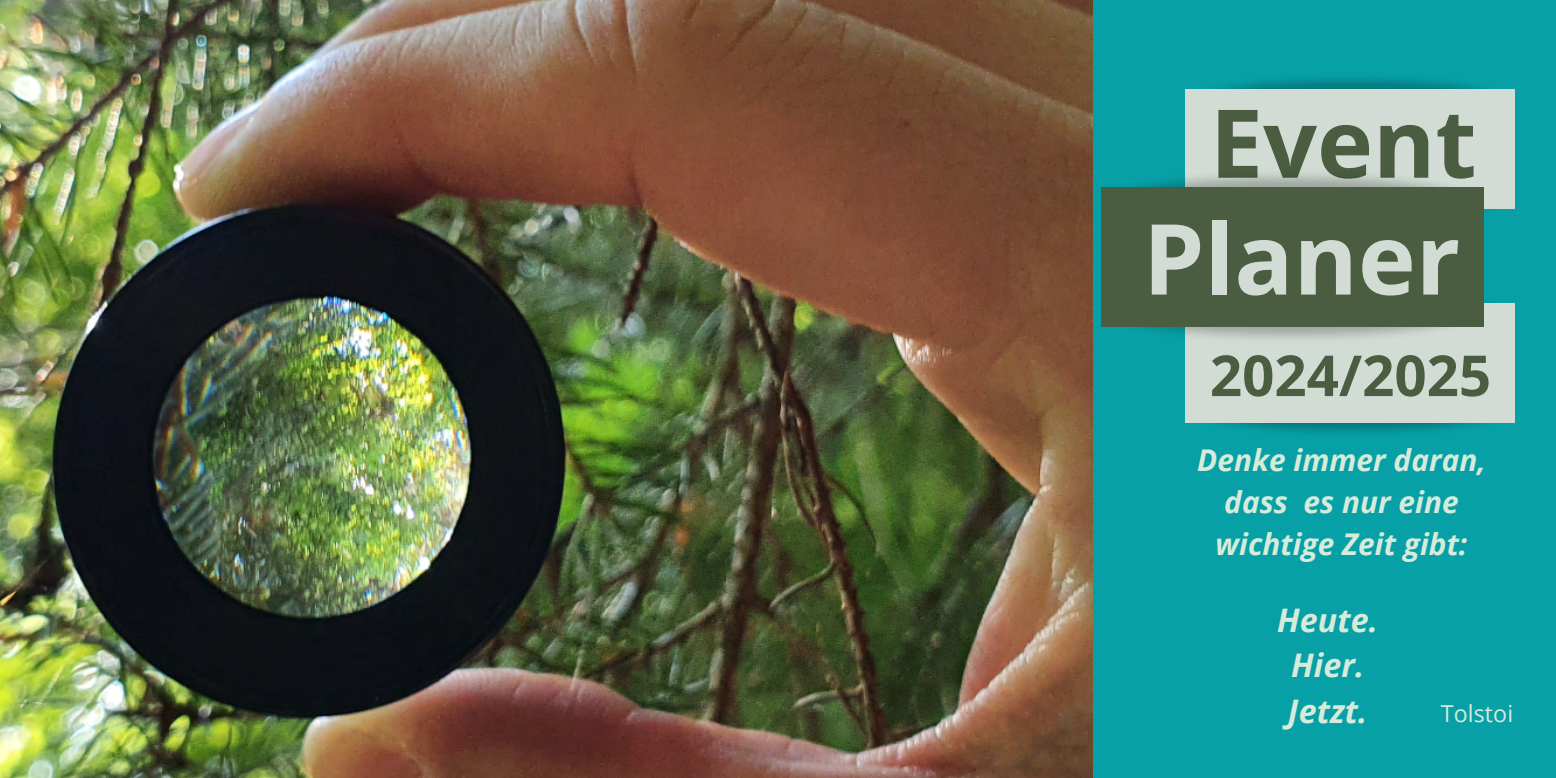
<style>
.page{position:relative;width:1556px;height:778px;background:#fff}
.page>*{position:absolute;margin:0;border:0;box-sizing:border-box;transform-origin:0 0}
.t1{font:700 97.95px "Open Sans";color:#d2dcd4}
.t2{font:700 94.89px "Open Sans";color:#4b5d41}
.t3{font:700 56.52px "Open Sans";color:#4b5d41}
.t4{font:italic 700 32.43px "Open Sans";color:#d6ebda}
.t5{font:italic 700 29.91px "Open Sans";color:#d6ebda}
.t6{font:23.34px "Open Sans";color:#d6ebda}
</style>
<div class="page">
<div style="left:1092px;top:0;width:463px;height:778px;background:#07a0a6"></div>
<img style="left:1219px;top:78px;width:296px;height:42px">
<div style="left:1185px;top:89px;width:329px;height:119px;background:#d2dcd4"></div>
<img style="left:1185px;top:391px;width:330px;height:42px">
<div style="left:1185px;top:303px;width:329px;height:119px;background:#d2dcd4"></div>
<img style="left:1092px;top:290px;width:392px;height:72px">
<img style="left:1092px;top:151px;width:399px;height:72px">
<div style="left:1100px;top:187px;width:383px;height:139px;background:#4b5d41"></div>
<img style="left:0;top:0;width:1092px;height:778px">
<p class="t2" style="left:1209px;top:76px;width:268px">Event</p>
<p class="t1" style="left:1142px;top:190px;width:319px">Planer</p>
<p class="t3" style="left:1209px;top:336px;width:283px">2024/2025</p>
<p class="t5" style="left:1197px;top:439px;width:290px">Denke immer daran,</p>
<p class="t5" style="left:1224px;top:481px;width:236px">dass es nur eine</p>
<p class="t5" style="left:1215px;top:523px;width:253px">wichtige Zeit gibt:</p>
<p class="t4" style="left:1277px;top:597px;width:102px">Heute.</p>
<p class="t4" style="left:1290px;top:642px;width:75px">Hier.</p>
<p class="t4" style="left:1287px;top:688px;width:81px">Jetzt.</p>
<p class="t6" style="left:1440px;top:697px;width:74px">Tolstoi</p>
</div>
